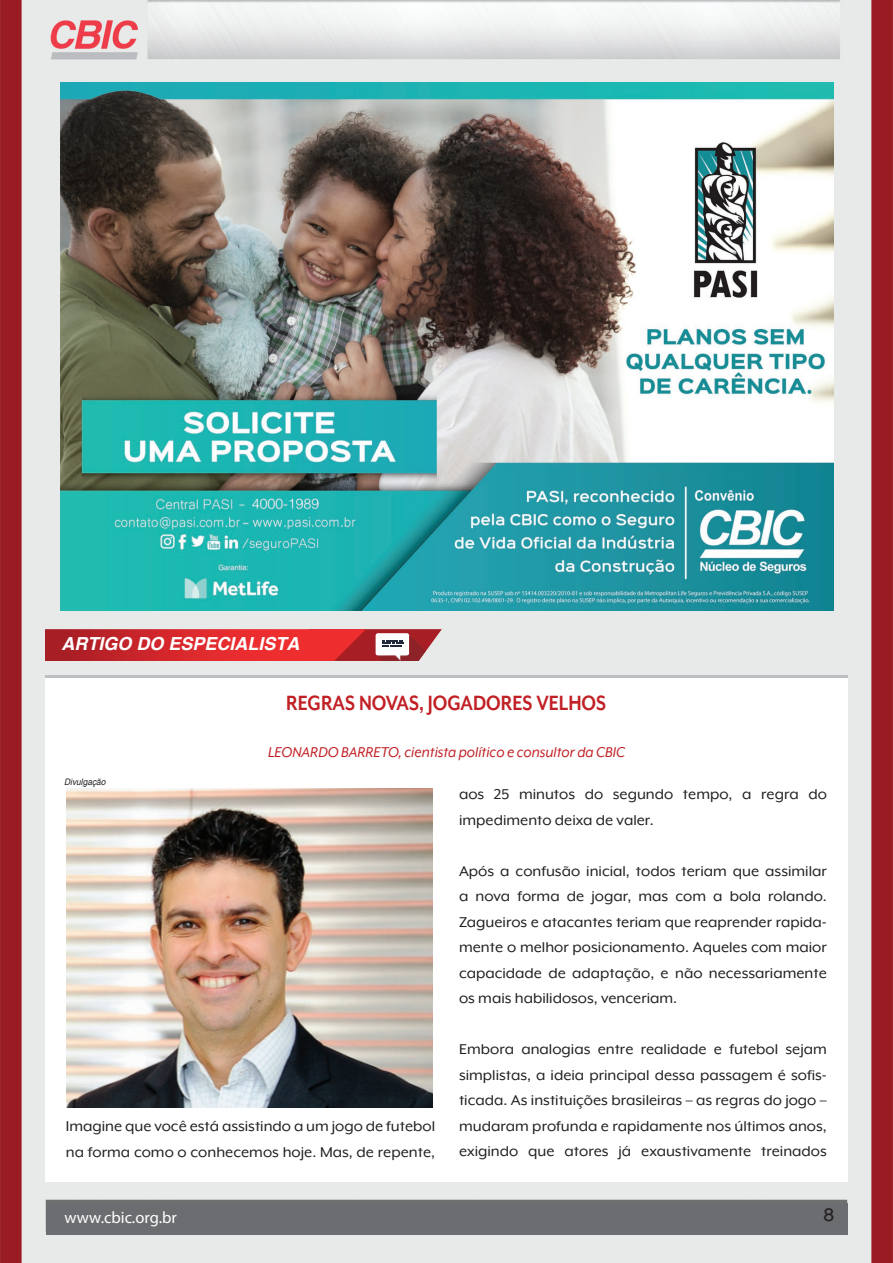
<style>
.page{position:relative;width:893px;height:1263px;background:#fff}
.page>*{position:absolute;margin:0;border:0;box-sizing:border-box;transform-origin:0 0}
.t1{font:700 24px "Mr Eaves XL Mod OT";color:#c12025;scale:.85 1}
.t2{font:italic 700 18px "Helvetica";color:#fff}
.t3{font:18px "Helvetica";color:#231f20;scale:1.09 1}
.t4{font:16.5px/25.5px "Mr Eaves XL Mod OT";color:#231f20;scale:1.04 1}
.t5{font:italic 16.5px "Mr Eaves XL Mod OT";color:#c12025}
.t6{font:16.5px "Myriad Pro";color:#fff}
.t7{font:italic 9px "Helvetica";color:#231f20;scale:.93 1}
</style>
<div class="page">
<img style="left:0;top:0;width:893px;height:1263px">
<div style="left:46px;top:1203px;width:801px;height:32px;background:#6c6d70"></div>
<div style="left:45px;top:675px;width:803px;height:155px;background:#bcbdc0"></div>
<div style="left:45px;top:678px;width:802px;height:503px;background:#fff"></div>
<img style="left:66px;top:789px;width:366px;height:318px">
<svg style="left:45px;top:629px;width:397px;height:32px;background:#cf373c"></svg>
<img style="left:60px;top:82px;width:773px;height:529px">
<p class="t2" style="left:61px;top:632px;width:240px">ARTIGO DO ESPECIALISTA</p>
<p class="t7" style="left:64px;top:776px;width:46px">Divulgação</p>
<h1 class="t1" style="left:286px;top:689px;width:378px">REGRAS NOVAS, JOGADORES VELHOS</h1>
<p class="t5" style="left:268px;top:743px;width:358px">LEONARDO BARRETO, cientista político e consultor da CBIC</p>
<p class="t4" style="left:66px;top:1114px;width:356px">Imagine que você está assistindo a um jogo de futebol na forma como o conhecemos hoje. Mas, de repente,</p>
<p class="t4" style="left:459px;top:781px;width:355px">aos 25 minutos do segundo tempo, a regra do impedimento deixa de valer.</p>
<p class="t4" style="left:459px;top:858px;width:355px;text-align:justify">Após a confusão inicial, todos teriam que assimilar a nova forma de jogar, mas com a bola rolando.<br>Zagueiros e atacantes teriam que reaprender rapida&shy;mente o melhor posicionamento. Aqueles com maior capacidade de adaptação, e não necessariamente os mais habilidosos, venceriam.</p>
<p class="t4" style="left:459px;top:1036px;width:355px;text-align:justify">Embora analogias entre realidade e futebol sejam simplistas, a ideia principal dessa passagem é sofis&shy;ticada. As instituições brasileiras – as regras do jogo – mudaram profunda e rapidamente nos últimos anos, exigindo que atores já exaustivamente treinados</p>
<p class="t6" style="left:64px;top:1207px;width:114px">www.cbic.org.br</p>
<p class="t3" style="left:824px;top:1203px;width:12px">8</p>
</div>
